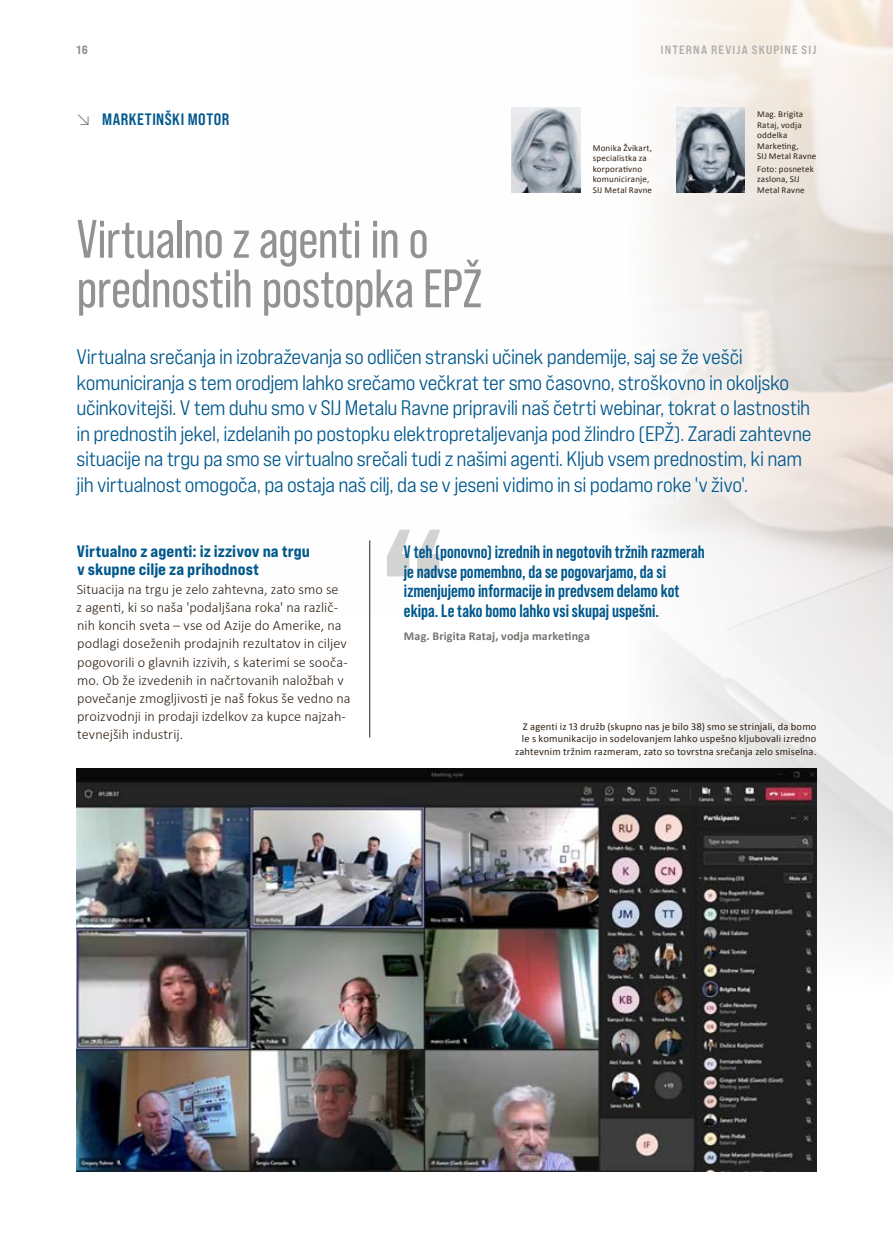
<style>
.page{position:relative;width:893px;height:1234px;background:#fff}
.page>*{position:absolute;margin:0;border:0;box-sizing:border-box;transform-origin:0 0}
.naslov{font:54px/49.5px "Bebas Neue Pro";letter-spacing:-.005em;color:#949290}
.uvod{font:21px/25.5px "Bebas Neue Pro Exp Md";letter-spacing:-.015em;color:#00588d}
.callOut_2{font:700 18px/19.5px "Bebas Neue Pro";color:#00588d}
.podnaslov1{font:16.5px/18px "Bebas Neue Pro Exp Eb";color:#00588d}
.t1{font:16.5px "Bebas Neue Pro Sm E Bd";letter-spacing:.035em;color:#00588d}
.NO_text{font:300 14.25px/18px "Calibri";color:#2e2014}
.avtor_callOut_1{font:700 12px "Calibri";letter-spacing:.015em;color:#75726f}
.t2{font:12px "Bebas Neue Pro Exp Bd";letter-spacing:.095em;color:#adacab}
.t3{font:12px "Bebas Neue Pro Exp Eb";color:#949290}
.slike_podpisi{font:10.5px/12.8px "Calibri";letter-spacing:.015em;color:#2e2014;text-align:right}
.avtor{font:9px/10.5px "Calibri";letter-spacing:.02em;color:#2e2014}
.s1{font-family:"Calibri";font-weight:300;color:#75726f}
</style>
<div class="page">
<img style="left:369px;top:0;width:524px;height:988px">
<svg style="left:387px;top:529px;width:53px;height:47px"></svg>
<hr style="left:369px;top:540px;width:1px;height:197px;background:#2e2014">
<img style="left:676px;top:108px;width:68px;height:85px">
<img style="left:512px;top:108px;width:68px;height:85px">
<img style="left:77px;top:768px;width:739px;height:402px">
<p class="t3" style="left:77px;top:42px;width:13px">16</p>
<p class="t2" style="left:661px;top:42px;width:157px">INTERNA REVIJA SKUPINE SIJ</p>
<p class="t1" style="left:77px;top:110px;width:154px"><span class="s1">↘</span> MARKETINŠKI MOTOR</p>
<p class="avtor" style="left:757px;top:109px;width:61px">Mag. Brigita<br>Rataj, vodja oddelka<br>Marketing,<br>SIJ Metal Ravne</p>
<p class="avtor" style="left:757px;top:163px;width:58px">Foto: posnetek zaslona, SIJ<br>Metal Ravne</p>
<p class="avtor" style="left:593px;top:142px;width:61px">Monika Žvikart, specialistka za korporativno komuniciranje,<br>SIJ Metal Ravne</p>
<p class="naslov" style="left:77px;top:214px;width:407px">Virtualno z agenti in o prednostih postopka EPŽ</p>
<p class="uvod" style="left:77px;top:344px;width:736px">Virtualna srečanja in izobraževanja so odličen stranski učinek pandemije, saj se že vešči komuniciranja s tem orodjem lahko srečamo večkrat ter smo časovno, stroškovno in okoljsko učinkovitejši. V tem duhu smo v SIJ Metalu Ravne pripravili naš četrti webinar, tokrat o lastnostih in prednostih jekel, izdelanih po postopku elektropretaljevanja pod žlindro (EPŽ). Zaradi zahtevne situacije na trgu pa smo se virtualno srečali tudi z našimi agenti. Kljub vsem prednostim, ki nam jih virtualnost omogoča, pa ostaja naš cilj, da se v jeseni vidimo in si podamo roke 'v živo'.</p>
<p class="podnaslov1" style="left:77px;top:541px;width:235px">Virtualno z agenti: iz izzivov na trgu v skupne cilje za prihodnost</p>
<p class="NO_text" style="left:77px;top:580px;width:275px">Situacija na trgu je zelo zahtevna, zato smo se<br>z agenti, ki so naša 'podaljšana roka' na različ&shy;nih koncih sveta – vse od Azije do Amerike, na podlagi doseženih prodajnih rezultatov in ciljev pogovorili o glavnih izzivih, s katerimi se sooča&shy;mo. Ob že izvedenih in načrtovanih naložbah v povečanje zmogljivosti je naš fokus še vedno na proizvodnji in prodaji izdelkov za kupce najzah&shy;tevnejših industrij.</p>
<p class="callOut_2" style="left:404px;top:542px;width:302px">V teh (ponovno) izrednih in negotovih tržnih razmerah je nadvse pomembno, da se pogovarjamo, da si izmenjujemo informacije in predvsem delamo kot ekipa. Le tako bomo lahko vsi skupaj uspešni.</p>
<p class="avtor_callOut_1" style="left:404px;top:628px;width:188px">Mag. Brigita Rataj, vodja marketinga</p>
<p class="slike_podpisi" style="left:515px;top:719px;width:303px">Z agenti iz 13 družb (skupno nas je bilo 38) smo se strinjali, da bomo le s komunikacijo in sodelovanjem lahko uspešno kljubovali izredno zahtevnim tržnim razmeram, zato so tovrstna srečanja zelo smiselna.</p>
</div>
